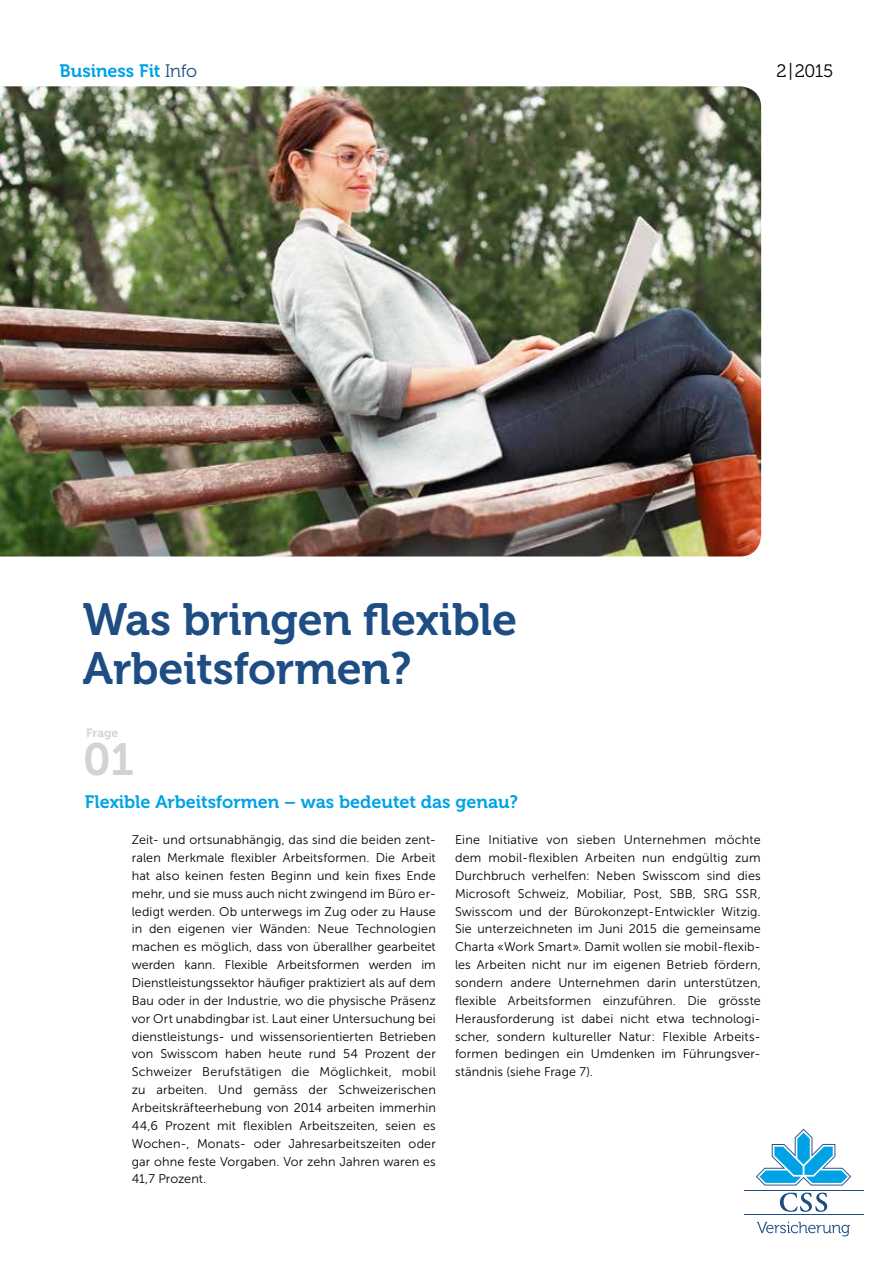
<style>
.page{position:relative;width:893px;height:1263px;background:#fff}
.page>*{position:absolute;margin:0;border:0;box-sizing:border-box;transform-origin:0 0}
.t1{font:45px/48px "Museo 700";letter-spacing:-.005em;color:#1d4d82}
.t2{font:45px "Museo Sans 700";color:#d3d3d2}
.t3{font:18px "Museo 700";color:#00a2e6}
.t4{font:18px "Museo 300";color:#000}
.t5{font:12.6px/17.9px "Museo Sans 300";letter-spacing:.01em;color:#000;text-align:justify}
.t6{font:12px "Museo 700";letter-spacing:.01em;color:#d3d3d2}
.s1{font-family:"Museo 300";color:#1d4d82}
.s2{font-family:"Museo 300"}
</style>
<div class="page">
<img style="left:0;top:86px;width:761px;height:470px">
<svg style="left:757px;top:1222px;width:93px;height:14px"></svg>
<hr style="left:744px;top:1214px;width:119px;height:1px;background:#1d4d82">
<hr style="left:744px;top:1190px;width:119px;height:1px;background:#1d4d82">
<svg style="left:756px;top:1129px;width:95px;height:56px"></svg>
<svg style="left:780px;top:1192px;width:47px;height:20px"></svg>
<h2 class="t3" style="left:60px;top:60px;width:139px">Business Fit <span class="s1">Info</span></h2>
<h2 class="t4" style="left:777px;top:61px;width:58px">2|2015</h2>
<h1 class="t1" style="left:83px;top:596px;width:436px">Was bringen flexible<br>Arbeitsformen?</h1>
<p class="t6" style="left:86px;top:726px;width:34px">Frage</p>
<h1 class="t2" style="left:83px;top:734px;width:52px">01</h1>
<h2 class="t3" style="left:85px;top:791px;width:435px">Flexible Arbeitsformen – was bedeutet das genau?</h2>
<p class="t5" style="left:132px;top:831px;width:306px">Zeit- und ortsunabhängig, das sind die beiden zent&shy;ralen Merkmale flexibler Arbeitsformen. Die Arbeit hat also keinen festen Beginn und kein fixes Ende mehr, und sie muss auch nicht zwingend im Büro er&shy;ledigt werden. Ob unterwegs im Zug oder zu Hause in den eigenen vier Wänden: Neue Technologien machen es möglich, dass von überallher gearbeitet werden kann. Flexible Arbeitsformen werden im Dienstleistungssektor häufiger praktiziert als auf dem Bau oder in der Industrie, wo die physische Präsenz vor Ort unabdingbar ist. Laut einer Untersuchung bei dienstleistungs- und wissensorientierten Betrieben von Swisscom haben heute rund 54 Prozent der Schweizer Berufstätigen die Möglichkeit, mobil zu arbeiten. Und gemäss der Schweizerischen Arbeitskräfteerhebung von 2014 arbeiten immerhin 44,6 Prozent mit flexiblen Arbeitszeiten, seien es Wochen-, Monats- oder Jahresarbeitszeiten oder gar ohne feste Vorgaben. Vor zehn Jahren waren es 41,7 Prozent.</p>
<p class="t5" style="left:455px;top:831px;width:307px">Eine Initiative von sieben Unternehmen möchte dem mobil-flexiblen Arbeiten nun endgültig zum Durchbruch verhelfen: Neben Swisscom sind dies Microsoft Schweiz, Mobiliar, Post, SBB, SRG SSR, Swisscom und der Bürokonzept- Entwickler Witzig.<br>Sie unterzeichneten im Juni 2015 die gemeinsame Charta <span class="s2">«</span>Work Smart<span class="s2">»</span>. Damit wollen sie mobil-flexib&shy;les Arbeiten nicht nur im eigenen Betrieb fördern, sondern andere Unternehmen darin unterstützen, flexible Arbeitsformen einzuführen. Die grösste Herausforderung ist dabei nicht etwa technologi&shy;scher, sondern kultureller Natur: Flexible Arbeits&shy;formen bedingen ein Umdenken im Führungsver&shy;ständnis (siehe Frage 7).</p>
</div>
